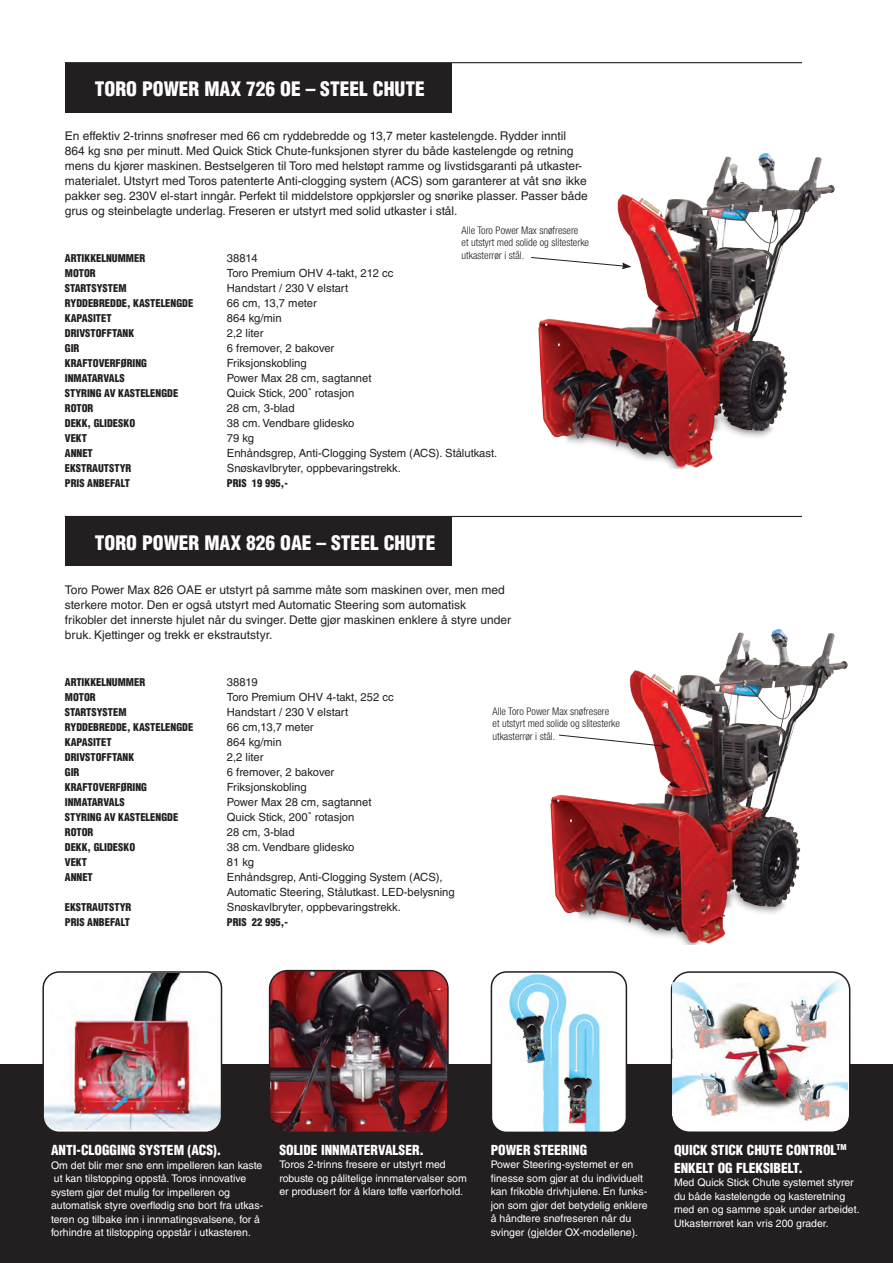
<style>
.page{position:relative;width:893px;height:1263px;background:#fff}
.page>*{position:absolute;margin:0;border:0;box-sizing:border-box;transform-origin:0 0}
.t1{font:900 condensed 19.5px "Helvetica LT Std";color:#fff}
.t2{font:900 condensed 13.5px/18px "Helvetica LT Std";color:#fff}
.t3{font:12px/15px "Helvetica LT Std";color:#231f20}
.t4{font:11.25px/15px "Helvetica LT Std";color:#231f20}
.t5{font:10.5px/13.5px "Helvetica LT Std";color:#fff}
.t6{font:900 condensed 10.5px "Helvetica LT Std";color:#231f20}
.t7{font:300 condensed 10.5px/12.6px "Helvetica Neue LT Std";color:#231f20}
.s1{font-size:12px}
</style>
<div class="page">
<img style="left:550px;top:629px;width:298px;height:315px">
<hr style="left:65px;top:516px;width:737px;height:1px;background:#231f20">
<div style="left:65px;top:517px;width:387px;height:49px;background:#231f20"></div>
<div style="left:0;top:1064px;width:893px;height:199px;background:#231f20"></div>
<img style="left:45px;top:974px;width:174px;height:156px">
<div style="left:42px;top:971px;width:180px;height:162px;border:2px solid #231f20;border-radius:16px"></div>
<div style="left:491px;top:972px;width:135px;height:160px;background:#fff;border-radius:15px"></div>
<img style="left:509px;top:974px;width:91px;height:156px">
<div style="left:491px;top:971px;width:136px;height:162px;border:2px solid #231f20;border-radius:15px"></div>
<hr style="left:65px;top:62px;width:737px;height:1px;background:#231f20">
<div style="left:65px;top:63px;width:387px;height:49px;background:#231f20"></div>
<div style="left:671px;top:972px;width:179px;height:160px;background:#fff;border-radius:18px"></div>
<div style="left:671px;top:971px;width:179px;height:162px;border:2px solid #231f20;border-radius:18px"></div>
<img style="left:711px;top:1001px;width:102px;height:115px">
<img style="left:673px;top:1059px;width:83px;height:56px">
<img style="left:782px;top:979px;width:68px;height:63px">
<img style="left:673px;top:983px;width:63px;height:65px">
<img style="left:787px;top:1058px;width:60px;height:63px">
<img style="left:270px;top:971px;width:176px;height:159px">
<div style="left:269px;top:970px;width:180px;height:163px;border:2px solid #231f20;border-radius:18px"></div>
<svg style="left:558px;top:734px;width:113px;height:15px"></svg>
<img style="left:538px;top:153px;width:297px;height:315px">
<svg style="left:531px;top:257px;width:100px;height:12px"></svg>
<h1 class="t1" style="left:95px;top:77px;width:331px">TORO POWER MAX 726 OE – STEEL CHUTE</h1>
<p class="t3" style="left:65px;top:128px;width:524px">En effektiv 2-trinns snøfreser med 66 cm ryddebredde og 13,7 meter kastelengde. Rydder inntil 864 kg snø per minutt. Med Quick Stick Chute-funksjonen styrer du både kastelengde og retning mens du kjører maskinen. Bestselgeren til Toro med helstøpt ramme og livstidsgaranti på utkaster&shy;materialet. Utstyrt med Toros patenterte Anti-clogging system (ACS) som garanterer at våt snø ikke pakker seg. 230V el-start inngår. Perfekt til middelstore oppkjørsler og snørike plasser. Passer både grus og steinbelagte underlag. Freseren er utstyrt med solid utkaster i stål.</p>
<p class="t6" style="left:65px;top:252px;width:82px">ARTIKKELNUMMER</p>
<p class="t4" style="left:227px;top:251px;width:32px">38814</p>
<p class="t6" style="left:65px;top:267px;width:32px">MOTOR</p>
<p class="t4" style="left:227px;top:266px;width:168px">Toro Premium OHV 4-takt, 212 cc</p>
<p class="t6" style="left:65px;top:282px;width:63px">STARTSYSTEM</p>
<p class="t4" style="left:227px;top:281px;width:123px">Handstart / 230 V elstart</p>
<p class="t6" style="left:65px;top:297px;width:130px">RYDDEBREDDE, KASTELENGDE</p>
<p class="t4" style="left:227px;top:296px;width:91px">66 cm, 13,7 meter</p>
<p class="t6" style="left:65px;top:312px;width:48px">KAPASITET</p>
<p class="t4" style="left:227px;top:311px;width:56px">864 kg/min</p>
<p class="t6" style="left:65px;top:327px;width:71px">DRIVSTOFFTANK</p>
<p class="t4" style="left:227px;top:326px;width:38px">2,2 liter</p>
<p class="t6" style="left:65px;top:342px;width:16px">GIR</p>
<p class="t4" style="left:227px;top:341px;width:109px">6 fremover, 2 bakover</p>
<p class="t6" style="left:65px;top:357px;width:84px">KRAFTOVERFØRING</p>
<p class="t4" style="left:227px;top:356px;width:81px">Friksjonskobling</p>
<p class="t6" style="left:65px;top:372px;width:61px">INMATARVALS</p>
<p class="t4" style="left:227px;top:371px;width:146px">Power Max 28 cm, sagtannet</p>
<p class="t6" style="left:65px;top:387px;width:115px">STYRING AV KASTELENGDE</p>
<p class="t4" style="left:227px;top:386px;width:129px">Quick Stick, 200<span class="s1">˚</span> rotasjon</p>
<p class="t6" style="left:65px;top:402px;width:30px">ROTOR</p>
<p class="t4" style="left:227px;top:401px;width:69px">28 cm, 3-blad</p>
<p class="t6" style="left:65px;top:417px;width:72px">DEKK, GLIDESKO</p>
<p class="t4" style="left:227px;top:416px;width:129px">38 cm. Vendbare glidesko</p>
<p class="t6" style="left:65px;top:432px;width:24px">VEKT</p>
<p class="t4" style="left:227px;top:431px;width:29px">79 kg</p>
<p class="t6" style="left:65px;top:447px;width:30px">ANNET</p>
<p class="t4" style="left:227px;top:446px;width:272px">Enhåndsgrep, Anti-Clogging System (ACS). Stålutkast.</p>
<p class="t6" style="left:65px;top:462px;width:68px">EKSTRAUTSTYR</p>
<p class="t4" style="left:227px;top:461px;width:176px">Snøskavlbryter, oppbevaringstrekk.</p>
<p class="t6" style="left:65px;top:477px;width:67px">PRIS ANBEFALT</p>
<p class="t6" style="left:227px;top:477px;width:62px">PRIS 19 995,-</p>
<p class="t7" style="left:462px;top:223px;width:129px">Alle Toro Power Max snøfresere<br>et utstyrt med solide og slitesterke utkasterrør i stål.</p>
<h1 class="t1" style="left:95px;top:531px;width:342px">TORO POWER MAX 826 OAE – STEEL CHUTE</h1>
<p class="t3" style="left:65px;top:582px;width:448px">Toro Power Max 826 OAE er utstyrt på samme måte som maskinen over, men med sterkere motor. Den er også utstyrt med Automatic Steering som automatisk frikobler det innerste hjulet når du svinger. Dette gjør maskinen enklere å styre under bruk. Kjettinger og trekk er ekstrautstyr.</p>
<p class="t6" style="left:65px;top:676px;width:82px">ARTIKKELNUMMER</p>
<p class="t4" style="left:227px;top:675px;width:32px">38819</p>
<p class="t6" style="left:65px;top:691px;width:32px">MOTOR</p>
<p class="t4" style="left:227px;top:690px;width:168px">Toro Premium OHV 4-takt, 252 cc</p>
<p class="t6" style="left:65px;top:706px;width:63px">STARTSYSTEM</p>
<p class="t4" style="left:227px;top:705px;width:123px">Handstart / 230 V elstart</p>
<p class="t6" style="left:65px;top:721px;width:130px">RYDDEBREDDE, KASTELENGDE</p>
<p class="t4" style="left:227px;top:720px;width:88px">66 cm,13,7 meter</p>
<p class="t6" style="left:65px;top:736px;width:48px">KAPASITET</p>
<p class="t4" style="left:227px;top:735px;width:56px">864 kg/min</p>
<p class="t6" style="left:65px;top:751px;width:71px">DRIVSTOFFTANK</p>
<p class="t4" style="left:227px;top:750px;width:38px">2,2 liter</p>
<p class="t6" style="left:65px;top:766px;width:16px">GIR</p>
<p class="t4" style="left:227px;top:765px;width:109px">6 fremover, 2 bakover</p>
<p class="t6" style="left:65px;top:781px;width:84px">KRAFTOVERFØRING</p>
<p class="t4" style="left:227px;top:780px;width:81px">Friksjonskobling</p>
<p class="t6" style="left:65px;top:796px;width:61px">INMATARVALS</p>
<p class="t4" style="left:227px;top:795px;width:146px">Power Max 28 cm, sagtannet</p>
<p class="t6" style="left:65px;top:811px;width:115px">STYRING AV KASTELENGDE</p>
<p class="t4" style="left:227px;top:810px;width:129px">Quick Stick, 200<span class="s1">˚</span> rotasjon</p>
<p class="t6" style="left:65px;top:826px;width:30px">ROTOR</p>
<p class="t4" style="left:227px;top:825px;width:69px">28 cm, 3-blad</p>
<p class="t6" style="left:65px;top:841px;width:72px">DEKK, GLIDESKO</p>
<p class="t4" style="left:227px;top:840px;width:129px">38 cm. Vendbare glidesko</p>
<p class="t6" style="left:65px;top:856px;width:24px">VEKT</p>
<p class="t4" style="left:227px;top:855px;width:29px">81 kg</p>
<p class="t6" style="left:65px;top:871px;width:30px">ANNET</p>
<p class="t4" style="left:227px;top:870px;width:229px">Enhåndsgrep, Anti-Clogging System (ACS),<br>Automatic Steering, Stålutkast. LED-belysning</p>
<p class="t6" style="left:65px;top:901px;width:68px">EKSTRAUTSTYR</p>
<p class="t4" style="left:227px;top:900px;width:176px">Snøskavlbryter, oppbevaringstrekk.</p>
<p class="t6" style="left:65px;top:916px;width:67px">PRIS ANBEFALT</p>
<p class="t6" style="left:227px;top:916px;width:62px">PRIS 22 995,-</p>
<p class="t7" style="left:492px;top:704px;width:129px">Alle Toro Power Max snøfresere<br>et utstyrt med solide og slitesterke utkasterrør i stål.</p>
<p class="t2" style="left:51px;top:1141px;width:172px">ANTI-CLOGGING SYSTEM (ACS).</p>
<p class="t5" style="left:51px;top:1158px;width:214px">Om det blir mer snø enn impelleren kan kaste ut kan tilstopping oppstå. Toros innovative system gjør det mulig for impelleren og automatisk styre overflødig snø bort fra utkas&shy;teren og tilbake inn i innmatingsvalsene, for å forhindre at tilstopping oppstår i utkasteren.</p>
<p class="t2" style="left:279px;top:1141px;width:146px">SOLIDE INNMATERVALSER.</p>
<p class="t5" style="left:279px;top:1158px;width:189px">Toros 2-trinns fresere er utstyrt med robuste og pålitelige innmatervalser som er produsert for å klare tøffe værforhold.</p>
<p class="t2" style="left:491px;top:1141px;width:98px">POWER STEERING</p>
<p class="t5" style="left:491px;top:1158px;width:158px">Power Steering-systemet er en finesse som gjør at du individuelt kan frikoble drivhjulene. En funks&shy;jon som gjør det betydelig enklere å håndtere snøfreseren når du svinger (gjelder OX-modellene).</p>
<p class="t2" style="left:674px;top:1141px;width:174px">QUICK STICK CHUTE CONTROL<sup>TM<br></sup>ENKELT OG FLEKSIBELT.</p>
<p class="t5" style="left:674px;top:1176px;width:187px">Med Quick Stick Chute systemet styrer du både kastelengde og kasteretning med en og samme spak under arbeidet.<br>Utkasterrøret kan vris 200 grader.</p>
</div>
